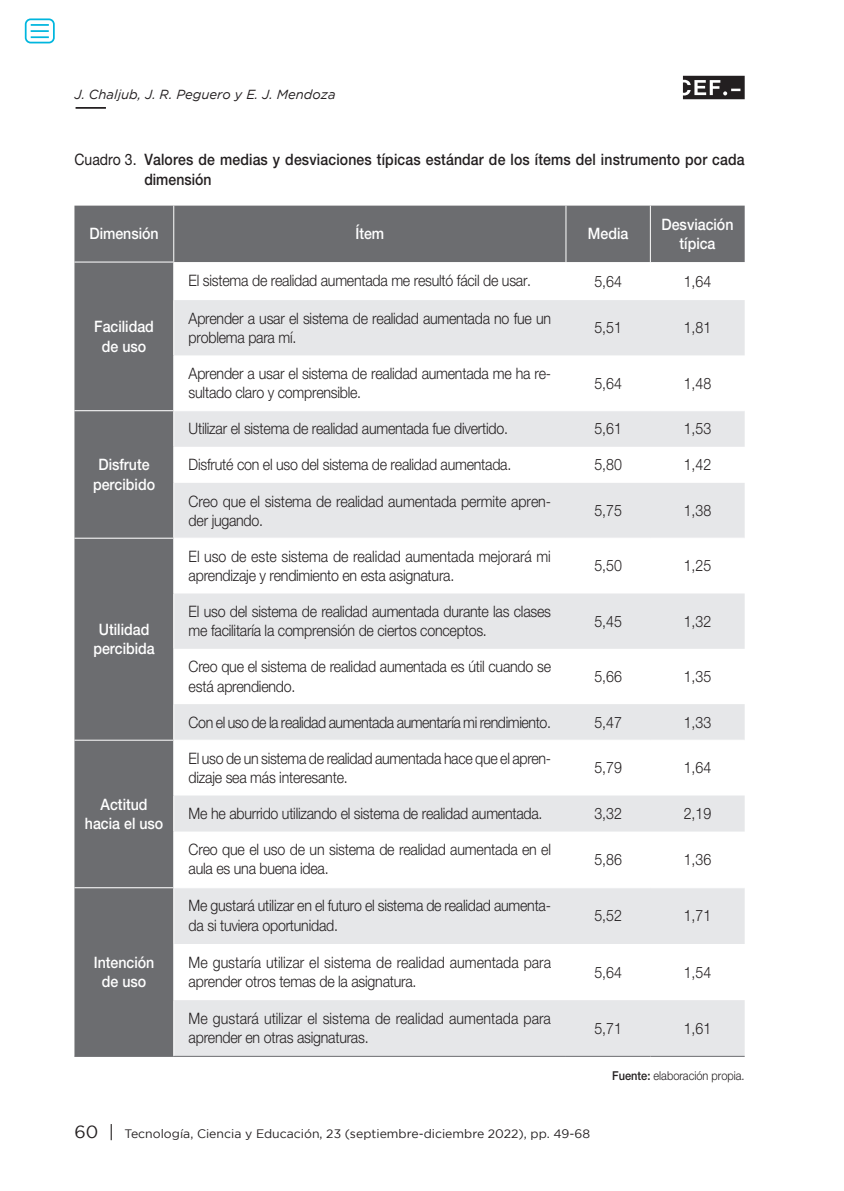
<style>
.page{position:relative;width:844px;height:1191px;background:#fff}
.page>*{position:absolute;margin:0;border:0;box-sizing:border-box;transform-origin:0 0}
.Tablas_y_gráficos{font:300 15.75px/19.2px "Helvetica Neue LT Std";letter-spacing:-.015em;color:#231f20;scale:.9 1}
.Cabeceras_tablas_y_g{font:500 15.75px/19.2px "Helvetica Neue LT Std";color:#fff;text-align:center;scale:.9 1}
.Tablas_título{font:500 15.75px/20.1px "Helvetica Neue LT Std";letter-spacing:.01em;color:#231f20;scale:.89 1}
.Tablas_y_gráficos-2{font:300 15.75px/19.2px "Helvetica Neue LT Std";letter-spacing:.005em;color:#231f20;scale:.9 1}
.t1{font:italic 13.12px "Gotham";color:#231f20}
.t2{font:12.25px "Gotham";color:#231f20}
.Fuente_tablas_y_graf{font:300 12.25px "Helvetica Neue LT Std";color:#231f20;scale:.9 1}
.s1{font-weight:400}
.s2{font-weight:500}
.s3{font-size:17.5px}
</style>
<div class="page">
<svg style="left:682px;top:76px;width:62px;height:23px"></svg>
<hr style="left:76px;top:107px;width:30px;height:2px;background:#231f20">
<div style="left:74px;top:206px;width:670px;height:56px;background:#6c6d70"></div>
<div style="left:74px;top:263px;width:99px;height:147px;background:#6c6d70"></div>
<svg style="left:174px;top:300px;width:570px;height:756px;fill:#e9eaeb"></svg>
<div style="left:74px;top:411px;width:99px;height:645px;background:#6c6d70"></div>
<hr style="left:173px;top:206px;width:1px;height:56px;background:#fff">
<hr style="left:565px;top:206px;width:1px;height:56px;background:#fff">
<hr style="left:649px;top:206px;width:1px;height:56px;background:#fff">
<hr style="left:74px;top:1056px;width:100px;height:1px;background:#6c6d70">
<hr style="left:174px;top:1056px;width:392px;height:1px;background:#6c6d70">
<hr style="left:566px;top:1056px;width:84px;height:1px;background:#6c6d70">
<hr style="left:650px;top:1056px;width:94px;height:1px;background:#6c6d70">
<hr style="left:74px;top:887px;width:100px;height:1px;background:#fff">
<hr style="left:174px;top:887px;width:392px;height:1px;background:#fff">
<hr style="left:566px;top:887px;width:84px;height:1px;background:#fff">
<hr style="left:650px;top:887px;width:94px;height:1px;background:#fff">
<hr style="left:74px;top:739px;width:100px;height:1px;background:#fff">
<hr style="left:174px;top:739px;width:392px;height:1px;background:#fff">
<hr style="left:566px;top:739px;width:84px;height:1px;background:#fff">
<hr style="left:650px;top:739px;width:94px;height:1px;background:#fff">
<hr style="left:74px;top:538px;width:100px;height:1px;background:#fff">
<hr style="left:174px;top:410px;width:392px;height:1px;background:#fff">
<hr style="left:566px;top:410px;width:84px;height:1px;background:#fff">
<hr style="left:650px;top:410px;width:94px;height:1px;background:#fff">
<hr style="left:174px;top:538px;width:392px;height:1px;background:#fff">
<hr style="left:566px;top:538px;width:84px;height:1px;background:#fff">
<hr style="left:650px;top:538px;width:94px;height:1px;background:#fff">
<div style="left:25px;top:18px;width:30px;height:25px;border:2px solid #00b6de;border-radius:5px"></div>
<svg style="left:31px;top:24px;width:18px;height:14px"></svg>
<p class="t1" style="left:74px;top:87px;width:263px">J. Chaljub, J. R. Peguero y E. J. Mendoza</p>
<p class="Tablas_título" style="left:144px;top:149px;width:676px;text-indent:-70px"><span class="s1">Cuadro 3.</span> Valores de medias y desviaciones típicas estándar de los ítems del instrumento por cada dimensión</p>
<p class="Cabeceras_tablas_y_g" style="left:89px;top:224px;width:79px">Dimensión</p>
<p class="Cabeceras_tablas_y_g" style="left:355px;top:224px;width:34px">Ítem</p>
<p class="Cabeceras_tablas_y_g" style="left:587px;top:224px;width:46px">Media</p>
<p class="Cabeceras_tablas_y_g" style="left:661px;top:215px;width:81px;line-height:18.4px">Desviación típica</p>
<p class="Cabeceras_tablas_y_g" style="left:94px;top:317px;width:68px">Facilidad de uso</p>
<p class="Cabeceras_tablas_y_g" style="left:93px;top:455px;width:70px">Disfrute percibido</p>
<p class="Cabeceras_tablas_y_g" style="left:93px;top:620px;width:70px">Utilidad percibida</p>
<p class="Cabeceras_tablas_y_g" style="left:85px;top:794px;width:88px">Actitud hacia el uso</p>
<p class="Cabeceras_tablas_y_g" style="left:94px;top:952px;width:69px">Intención de uso</p>
<p class="Tablas_y_gráficos" style="left:189px;top:270px;width:382px">El sistema de realidad aumentada me resultó fácil de usar.</p>
<p class="Tablas_y_gráficos" style="left:594px;top:271px;width:32px">5,64</p>
<p class="Tablas_y_gráficos" style="left:683px;top:271px;width:32px">1,64</p>
<p class="Tablas_y_gráficos" style="left:189px;top:308px;width:404px">Aprender a usar el sistema de realidad aumentada no fue un problema para mí.</p>
<p class="Tablas_y_gráficos" style="left:594px;top:318px;width:32px">5,51</p>
<p class="Tablas_y_gráficos" style="left:683px;top:318px;width:32px">1,81</p>
<p class="Tablas_y_gráficos" style="left:189px;top:363px;width:404px">Aprender a usar el sistema de realidad aumentada me ha re&shy;sultado claro y comprensible.</p>
<p class="Tablas_y_gráficos" style="left:594px;top:373px;width:32px">5,64</p>
<p class="Tablas_y_gráficos" style="left:683px;top:373px;width:32px">1,48</p>
<p class="Tablas_y_gráficos" style="left:189px;top:419px;width:356px">Utilizar el sistema de realidad aumentada fue divertido.</p>
<p class="Tablas_y_gráficos" style="left:594px;top:419px;width:32px">5,61</p>
<p class="Tablas_y_gráficos" style="left:683px;top:419px;width:32px">1,53</p>
<p class="Tablas_y_gráficos" style="left:189px;top:455px;width:360px">Disfruté con el uso del sistema de realidad aumentada.</p>
<p class="Tablas_y_gráficos" style="left:594px;top:455px;width:32px">5,80</p>
<p class="Tablas_y_gráficos" style="left:683px;top:455px;width:32px">1,42</p>
<p class="Tablas_y_gráficos" style="left:189px;top:491px;width:404px">Creo que el sistema de realidad aumentada permite apren&shy;der jugando.</p>
<p class="Tablas_y_gráficos" style="left:594px;top:500px;width:32px">5,75</p>
<p class="Tablas_y_gráficos" style="left:683px;top:500px;width:32px">1,38</p>
<p class="Tablas_y_gráficos" style="left:189px;top:546px;width:404px">El uso de este sistema de realidad aumentada mejorará mi aprendizaje y rendimiento en esta asignatura.</p>
<p class="Tablas_y_gráficos" style="left:594px;top:556px;width:32px">5,50</p>
<p class="Tablas_y_gráficos" style="left:683px;top:556px;width:32px">1,25</p>
<p class="Tablas_y_gráficos" style="left:189px;top:601px;width:404px">El uso del sistema de realidad aumentada durante las clases me facilitaría la comprensión de ciertos conceptos.</p>
<p class="Tablas_y_gráficos" style="left:594px;top:611px;width:32px">5,45</p>
<p class="Tablas_y_gráficos" style="left:683px;top:611px;width:32px">1,32</p>
<p class="Tablas_y_gráficos" style="left:189px;top:657px;width:404px">Creo que el sistema de realidad aumentada es útil cuando se está aprendiendo.</p>
<p class="Tablas_y_gráficos" style="left:594px;top:666px;width:32px">5,66</p>
<p class="Tablas_y_gráficos" style="left:683px;top:666px;width:32px">1,35</p>
<p class="Tablas_y_gráficos" style="left:189px;top:712px;width:404px">Con el uso de la realidad aumentada aumentaría mi rendimiento.</p>
<p class="Tablas_y_gráficos" style="left:594px;top:712px;width:32px">5,47</p>
<p class="Tablas_y_gráficos" style="left:683px;top:712px;width:32px">1,33</p>
<p class="Tablas_y_gráficos" style="left:189px;top:748px;width:404px">El uso de un sistema de realidad aumentada hace que el apren&shy;dizaje sea más interesante.</p>
<p class="Tablas_y_gráficos" style="left:594px;top:758px;width:32px">5,79</p>
<p class="Tablas_y_gráficos" style="left:683px;top:758px;width:32px">1,64</p>
<p class="Tablas_y_gráficos" style="left:189px;top:803px;width:394px">Me he aburrido utilizando el sistema de realidad aumentada.</p>
<p class="Tablas_y_gráficos" style="left:594px;top:803px;width:32px">3,32</p>
<p class="Tablas_y_gráficos" style="left:683px;top:803px;width:32px">2,19</p>
<p class="Tablas_y_gráficos" style="left:189px;top:839px;width:404px">Creo que el uso de un sistema de realidad aumentada en el aula es una buena idea.</p>
<p class="Tablas_y_gráficos" style="left:594px;top:849px;width:32px">5,86</p>
<p class="Tablas_y_gráficos" style="left:683px;top:849px;width:32px">1,36</p>
<p class="Tablas_y_gráficos" style="left:189px;top:896px;width:404px">Me gustará utilizar en el futuro el sistema de realidad aumenta&shy;da si tuviera oportunidad.</p>
<p class="Tablas_y_gráficos" style="left:594px;top:906px;width:32px">5,52</p>
<p class="Tablas_y_gráficos" style="left:683px;top:906px;width:32px">1,71</p>
<p class="Tablas_y_gráficos" style="left:189px;top:952px;width:404px">Me gustaría utilizar el sistema de realidad aumentada para aprender otros temas de la asignatura.</p>
<p class="Tablas_y_gráficos" style="left:594px;top:962px;width:32px">5,64</p>
<p class="Tablas_y_gráficos" style="left:683px;top:962px;width:32px">1,54</p>
<p class="Tablas_y_gráficos-2" style="left:189px;top:1008px;width:404px">Me gustará utilizar el sistema de realidad aumentada para aprender en otras asignaturas.</p>
<p class="Tablas_y_gráficos" style="left:594px;top:1018px;width:32px">5,71</p>
<p class="Tablas_y_gráficos" style="left:683px;top:1018px;width:32px">1,61</p>
<p class="Fuente_tablas_y_graf" style="left:612px;top:1068px;width:149px"><span class="s2">Fuente:</span> elaboración propia.</p>
<p class="t2" style="left:74px;top:1127px;width:517px"><span class="s3">60 |</span> Tecnología, Ciencia y Educación, 23 (septiembre-diciembre 2022), pp. 49-68</p>
</div>
